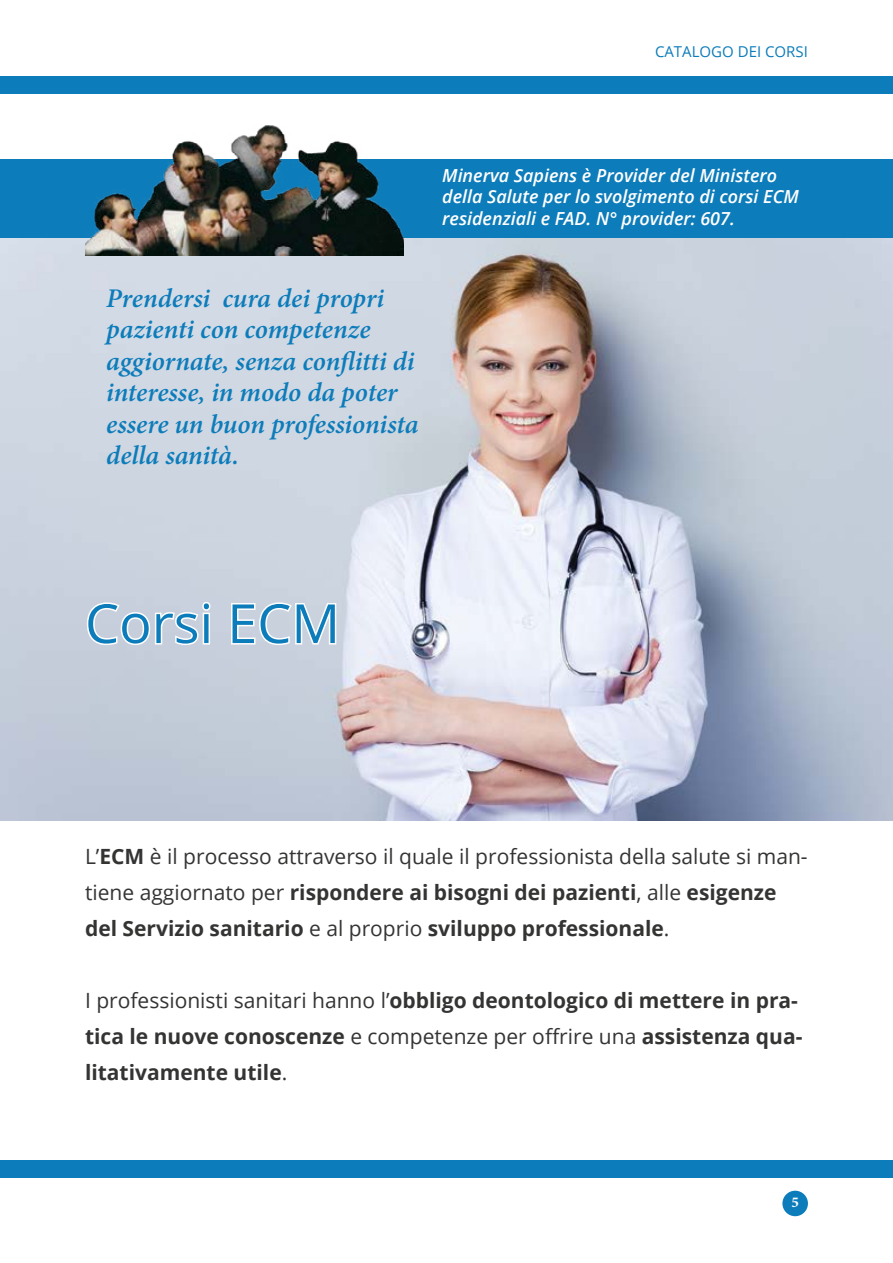
<style>
.page{position:relative;width:893px;height:1263px;background:#fff}
.page>*{position:absolute;margin:0;border:0;box-sizing:border-box;transform-origin:0 0}
.t1{font:54px "Open Sans";color:#0d7cba}
.t2{font:italic 600 27px/31.5px "Minion Pro";letter-spacing:-.005em;color:#0d7cba}
.t3{font:21px/36px "Open Sans";color:#343433}
.t4{font:700 21px/36px "Open Sans";color:#343433}
.t5{font:italic 600 18px/21.6px "Open Sans";color:#fff}
.t6{font:15px "Open Sans";color:#0d7cba}
.t7{font:700 15px "Minion Pro";color:#fff}
.s1{font-weight:700}
.s2{font-weight:400}
</style>
<div class="page">
<div style="left:0;top:77px;width:893px;height:17px;background:#0d7cba"></div>
<div style="left:0;top:1161px;width:893px;height:17px;background:#0d7cba"></div>
<div style="left:782px;top:1191px;width:26px;height:25px;background:#0d7cba;border-radius:50%"></div>
<img style="left:0;top:238px;width:893px;height:583px">
<div style="left:0;top:159px;width:893px;height:79px;background:#0d7cba"></div>
<svg style="left:85px;top:599px;width:128px;height:48px"></svg>
<svg style="left:230px;top:601px;width:108px;height:46px"></svg>
<img style="left:85px;top:125px;width:319px;height:130px">
<p class="t6" style="left:655px;top:41px;width:154px">CATALOGO DEI CORSI</p>
<p class="t2" style="left:106px;top:282px;width:314px">Prendersi cura dei propri pazienti con competenze aggiornate, senza conflitti di interesse, in modo da poter essere un buon professionista della sanità.</p>
<p class="t5" style="left:442px;top:164px;width:358px">Minerva Sapiens è Provider del Ministero della Salute per lo svolgimento di corsi ECM residenziali e FAD. N° provider: 607.</p>
<h1 class="t1" style="left:85px;top:586px;width:257px">Corsi ECM</h1>
<p class="t3" style="left:85px;top:838px;width:724px">L’<span class="s1">ECM</span> è il processo attraverso il quale il professionista della salute si man&shy;tiene aggiornato per <span class="s1">rispondere ai bisogni dei pazienti</span>, alle <span class="s1">esigenze del Servizio sanitario</span> e al proprio <span class="s1">sviluppo professionale</span>.</p>
<p class="t4" style="left:85px;top:982px;width:719px"><span class="s2">I professionisti sanitari hanno l’</span>obbligo deontologico di mettere in pra&shy;tica le nuove conoscenze <span class="s2">e competenze per offrire una</span> assistenza qua&shy;litativamente utile<span class="s2">.</span></p>
<p class="t7" style="left:791px;top:1191px;width:9px">5</p>
</div>
